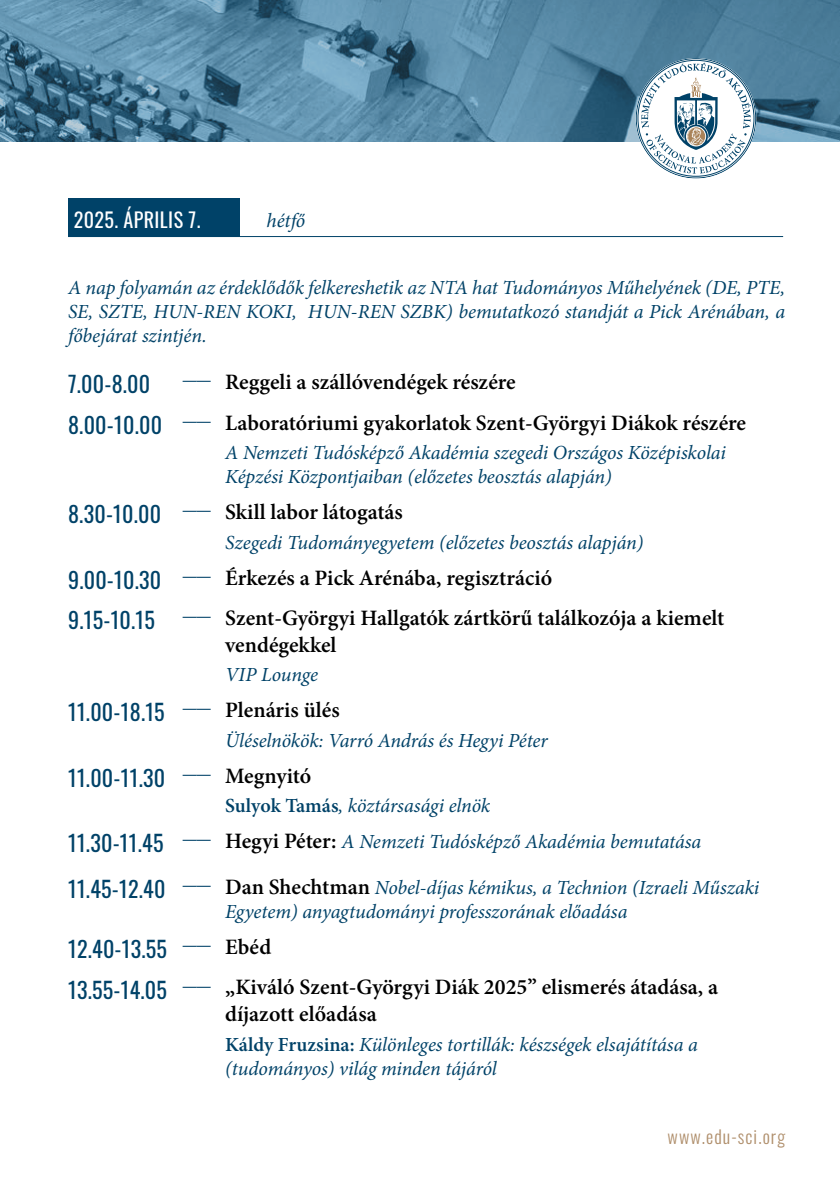
<style>
.page{position:relative;width:840px;height:1191px;background:#fff}
.page>*{position:absolute;margin:0;border:0;box-sizing:border-box;transform-origin:0 0}
.t1{font:600 22px/40.4px "Minion Pro";color:#000}
.t2{font:22px "Oswald";letter-spacing:.01em;color:#004268}
.t3{font:italic 20px/24px "Minion Pro";letter-spacing:-.01em;color:#004268}
.t4{font:20px "Oswald";letter-spacing:.02em;color:#fff}
.t5{font:300 18px "Oswald";letter-spacing:.06em;color:#af8e6b}
.s1{font-family:"Oswald";font-weight:200;color:#004268}
.s2{font-family:"Oswald";font-weight:400;color:#004268}
.s3{font-weight:600;font-style:normal}
.s4{font-family:"Oswald";font-style:normal;font-size:22px}
.s5{font-family:"Oswald";font-weight:200;font-style:normal;font-size:22px}
.s6{font-weight:600;font-style:normal;font-size:22px;color:#000}
</style>
<div class="page">
<svg style="left:0;top:0;width:839px;height:142px;background:#5484a0"></svg>
<svg style="left:635px;top:58px;width:120px;height:121px"></svg>
<svg style="left:641px;top:63px;width:109px;height:111px"></svg>
<div style="left:68px;top:198px;width:172px;height:38px;background:#004268"></div>
<hr style="left:68px;top:236px;width:714px;height:1px;background:#004268">
<p class="t4" style="left:74px;top:202px;width:128px">2025. ÁPRILIS 7.</p>
<p class="t3" style="left:266px;top:208px;width:40px">hétfő</p>
<p class="t3" style="left:68px;top:275px;width:718px;text-align:justify">A nap folyamán az érdeklődők felkereshetik az NTA hat Tudományos Műhelyének (DE, PTE, SE, SZTE, HUN-REN KOKI, HUN-REN SZBK) bemutatkozó standját a Pick Arénában, a főbejárat szintjén.</p>
<p class="t2" style="left:68px;top:365px;width:84px">7.00-8.00</p>
<p class="t1" style="left:68px;top:362px;width:679px;text-indent:113px"><span class="s1">——</span> Reggeli a szállóvendégek részére<br><span class="s2">8.00-10.00</span> <span class="s1">——</span> Laboratóriumi gyakorlatok Szent-Györgyi Diákok részére</p>
<p class="t3" style="left:225px;top:441px;width:502px">A Nemzeti Tudósképző Akadémia szegedi Országos Középiskolai<br>Képzési Központjaiban (előzetes beosztás alapján)</p>
<p class="t1" style="left:68px;top:492px;width:336px"><span class="s2">8.30-10.00</span> <span class="s1">——</span> Skill labor látogatás</p>
<p class="t3" style="left:225px;top:530px;width:420px">Szegedi Tudományegyetem (előzetes beosztás alapján)</p>
<p class="t1" style="left:68px;top:557px;width:657px"><span class="s2">9.00-10.30</span> <span class="s1">——</span> Érkezés a Pick Arénába, regisztráció<br><span class="s2">9.15-10.15</span> <span class="s1">——</span> Szent-Györgyi Hallgatók zártkörű találkozója a kiemelt</p>
<p class="t1" style="left:225px;top:624px;width:113px">vendégekkel</p>
<p class="t3" style="left:225px;top:663px;width:94px">VIP Lounge</p>
<p class="t1" style="left:68px;top:689px;width:273px"><span class="s2">11.00-18.15</span> <span class="s1">——</span> Plenáris ülés</p>
<p class="t3" style="left:225px;top:728px;width:324px">Üléselnökök: Varró András és Hegyi Péter</p>
<p class="t2" style="left:68px;top:758px;width:245px">11.00-11.30 <sup>——</sup> <sup>Megnyitó</sup></p>
<p class="t3" style="left:68px;top:788px;width:634px;line-height:35.8px;text-indent:157px"><span class="s3">Sulyok Tamás</span>, köztársasági elnök<br><span class="s4">11.30-11.45</span> <span class="s5">——</span> <span class="s6">Hegyi Péter:</span> A Nemzeti Tudósképző Akadémia bemutatása</p>
<p class="t3" style="left:225px;top:875px;width:535px;text-indent:-157px"><span class="s4">11.45-12.40</span> <span class="s5">——</span> <span class="s6">Dan Shechtman</span> Nobel-díjas kémikus, a Technion (Izraeli Műszaki<br>Egyetem) anyagtudományi professzorának előadása</p>
<p class="t2" style="left:68px;top:929px;width:204px">12.40-13.55 <sup>——</sup> <sup>Ebéd</sup></p>
<p class="t1" style="left:225px;top:974px;width:494px;line-height:26.4px;text-indent:-157px"><span class="s2">13.55-14.05</span> <span class="s1">——</span> „Kiváló Szent-Györgyi Diák 2025” elismerés átadása, a díjazott előadása</p>
<p class="t3" style="left:225px;top:1032px;width:474px"><span class="s3">Káldy Fruzsina:</span> Különleges tortillák: készségek elsajátítása a (tudományos) világ minden tájáról</p>
<p class="t5" style="left:667px;top:1121px;width:119px">www.edu-sci.org</p>
</div>
